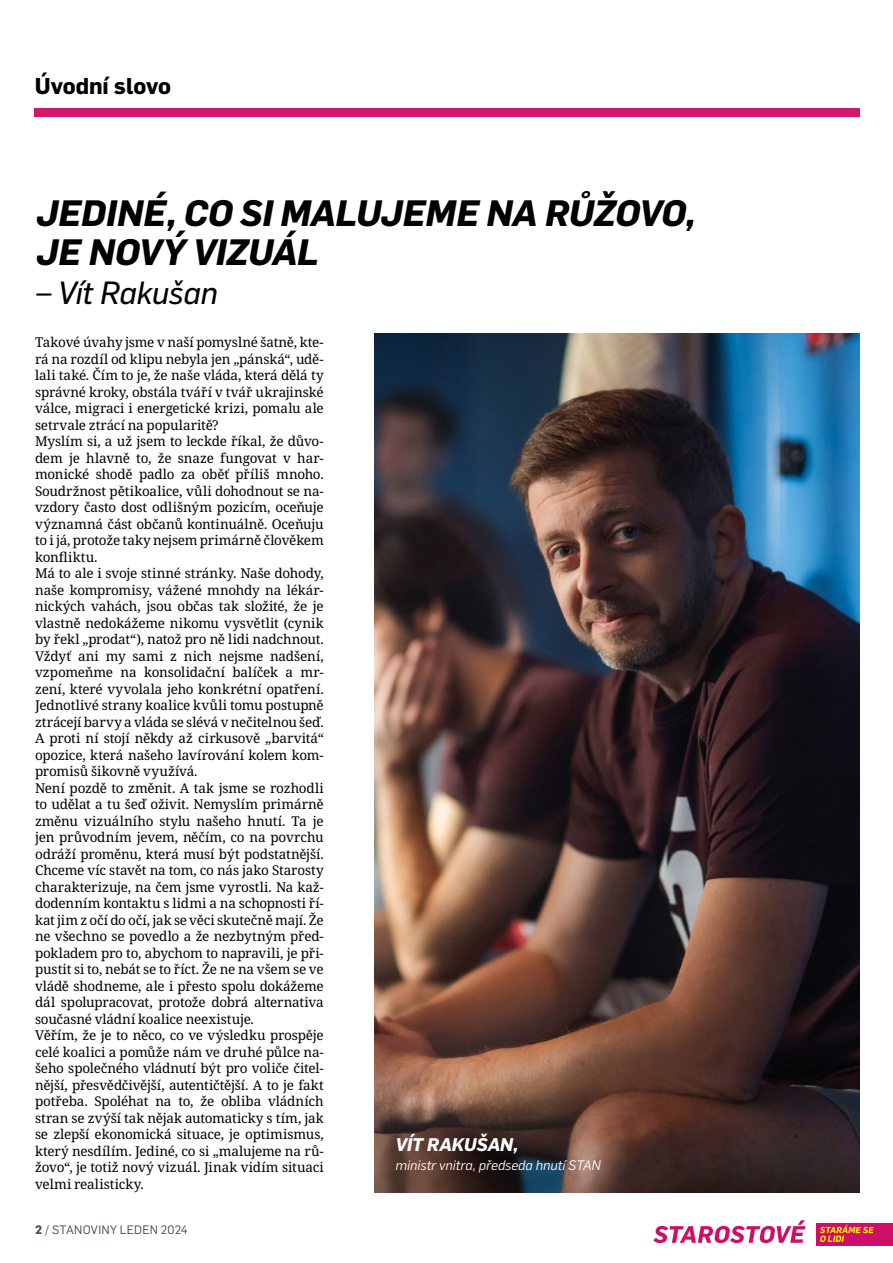
<style>
.page{position:relative;width:893px;height:1263px;background:#fff}
.page>*{position:absolute;margin:0;border:0;box-sizing:border-box;transform-origin:0 0}
.t1{font:italic 700 36px/39px "Flama";letter-spacing:-.015em;color:#000}
.t2{font:italic 31.5px "Flama Basic";letter-spacing:-.01em;color:#000}
.t3{font:700 22.5px "Flama";letter-spacing:-.005em;color:#000}
.t4{font:italic 700 18px "Flama";letter-spacing:-.015em;color:#fff}
.t5{font:13.5px/16.5px "Noto Serif";letter-spacing:-.015em;color:#000}
.t6{font:italic 13.5px "Flama";letter-spacing:.005em;color:#fff}
.t7{font:12px "Flama";letter-spacing:.02em;color:#3f4e55}
.s1{font-weight:700}
</style>
<div class="page">
<div style="left:34px;top:108px;width:206px;height:9px;background:#d0196a"></div>
<div style="left:240px;top:108px;width:207px;height:9px;background:#d0196a"></div>
<div style="left:447px;top:108px;width:206px;height:9px;background:#d0196a"></div>
<div style="left:653px;top:108px;width:207px;height:9px;background:#d0196a"></div>
<div style="left:816px;top:1223px;width:77px;height:23px;background:#ce0f68"></div>
<svg style="left:653px;top:1220px;width:152px;height:23px"></svg>
<svg style="left:820px;top:1225px;width:54px;height:17px"></svg>
<img style="left:374px;top:334px;width:485px;height:859px">
<h3 class="t3" style="left:35px;top:69px;width:138px">Úvodní slovo</h3>
<h1 class="t1" style="left:36px;top:191px;width:661px">JEDINÉ, CO SI MALUJEME NA RŮŽOVO,<br>JE NOVÝ VIZUÁL</h1>
<h2 class="t2" style="left:36px;top:271px;width:183px">– Vít Rakušan</h2>
<p class="t5" style="left:35px;top:334px;width:290px">Takové úvahy jsme v naší pomyslné šatně, kte&shy;rá na rozdíl od klipu nebyla jen „pánská“, udě&shy;lali také. Čím to je, že naše vláda, která dělá ty správné kroky, obstála tváří v tvář ukrajinské válce, migraci i energetické krizi, pomalu ale setrvale ztrácí na popularitě?<br>Myslím si, a už jsem to leckde říkal, že důvo&shy;dem je hlavně to, že snaze fungovat v har&shy;monické shodě padlo za oběť příliš mnoho.<br>Soudržnost pětikoalice, vůli dohodnout se na&shy;vzdory často dost odlišným pozicím, oceňuje významná část občanů kontinuálně. Oceňuju to i já, protože taky nejsem primárně člověkem konfliktu.<br>Má to ale i svoje stinné stránky. Naše dohody, naše kompromisy, vážené mnohdy na lékár&shy;nických vahách, jsou občas tak složité, že je vlastně nedokážeme nikomu vysvětlit (cynik by řekl „prodat“), natož pro ně lidi nadchnout.<br>Vždyť ani my sami z nich nejsme nadšení, vzpomeňme na konsolidační balíček a mr&shy;zení, které vyvolala jeho konkrétní opatření.<br>Jednotlivé strany koalice kvůli tomu postupně ztrácejí barvy a vláda se slévá v nečitelnou šeď.<br>A proti ní stojí někdy až cirkusově „barvitá“ opozice, která našeho lavírování kolem kom&shy;promisů šikovně využívá.<br>Není pozdě to změnit. A tak jsme se rozhodli to udělat a tu šeď oživit. Nemyslím primárně změnu vizuálního stylu našeho hnutí. Ta je jen průvodním jevem, něčím, co na povrchu odráží proměnu, která musí být podstatnější.<br>Chceme víc stavět na tom, co nás jako Starosty charakterizuje, na čem jsme vyrostli. Na kaž&shy;dodenním kontaktu s lidmi a na schopnosti ří&shy;kat jim z očí do očí, jak se věci skutečně mají. Že ne všechno se povedlo a že nezbytným před&shy;pokladem pro to, abychom to napravili, je při&shy;pustit si to, nebát se to říct. Že ne na všem se ve vládě shodneme, ale i přesto spolu dokážeme dál spolupracovat, protože dobrá alternativa současné vládní koalice neexistuje.<br>Věřím, že je to něco, co ve výsledku prospěje celé koalici a pomůže nám ve druhé půlce na&shy;šeho společného vládnutí být pro voliče čitel&shy;nější, přesvědčivější, autentičtější. A to je fakt potřeba. Spoléhat na to, že obliba vládních stran se zvýší tak nějak automaticky s tím, jak se zlepší ekonomická situace, je optimismus, který nesdílím. Jediné, co si „malujeme na rů&shy;žovo“, je totiž nový vizuál. Jinak vidím situaci velmi realisticky.</p>
<h3 class="t4" style="left:395px;top:1131px;width:124px">VÍT RAKUŠAN,</h3>
<p class="t6" style="left:395px;top:1156px;width:207px">ministr vnitra, předseda hnutí STAN</p>
<p class="t7" style="left:35px;top:1221px;width:154px"><span class="s1">2</span> / STANOVINY LEDEN 2024</p>
</div>
